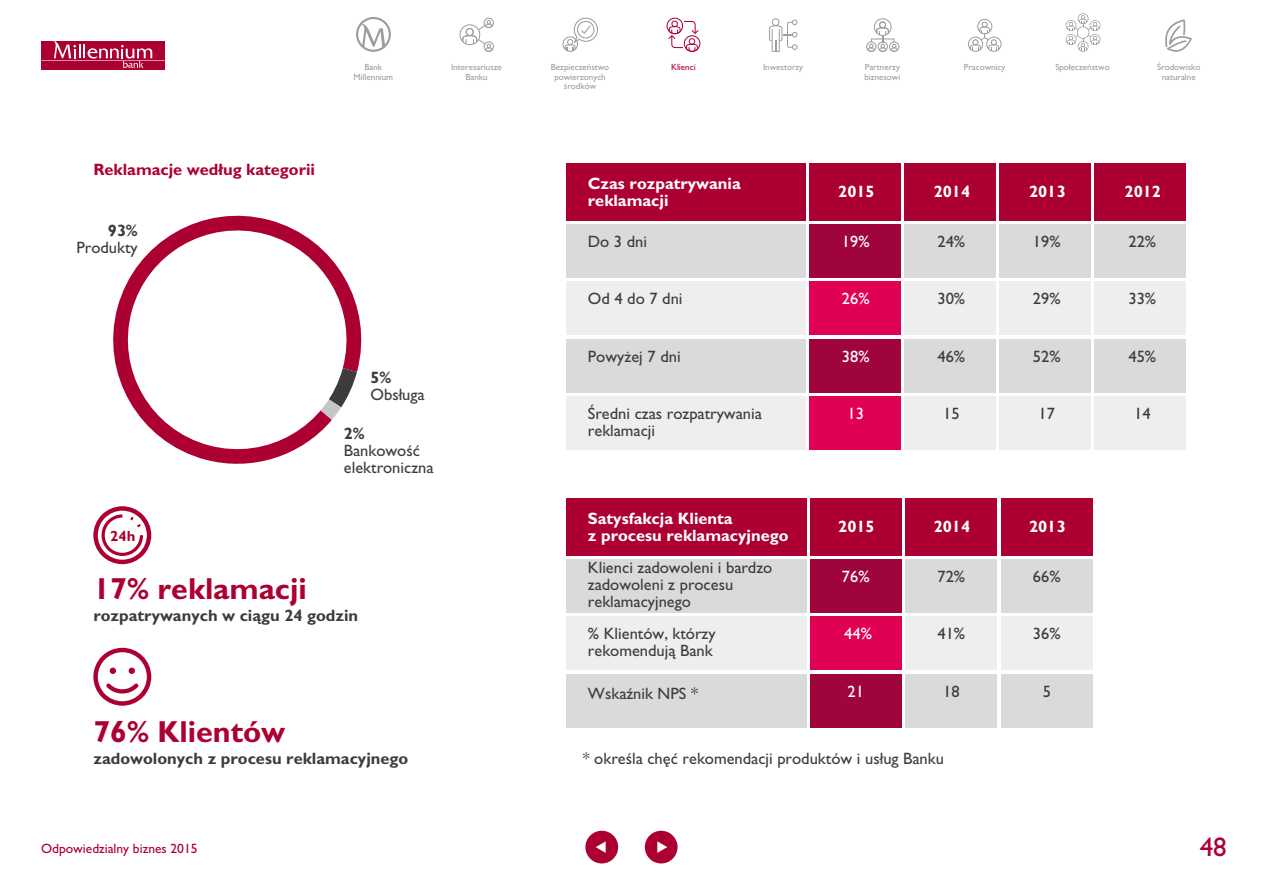
<style>
.page{position:relative;width:1263px;height:893px;background:#fff}
.page>*{position:absolute;margin:0;border:0;box-sizing:border-box;transform-origin:0 0}
.t1{font:700 30.6px "Gill Sans";color:#ac0032}
.t2{font:27px "Gill Sans";color:#ac0032}
.t3{font:16.5px/17.2px "Gill Sans";color:#3e3b3b}
.t4{font:700 16.5px/17.5px "Gill Sans";color:#fff}
.t5{font:700 16.5px "Gill Sans";color:#3e3b3b}
.t6{font:700 16.5px "Gill Sans";color:#ac0032}
.t7{font:16.5px "Gill Sans";color:#fff}
.t8{font:700 14.85px "Gill Sans";color:#ac0032}
.t9{font:13.5px "Gill Sans";color:#ac0032}
.t10{font:9px/9.4px "Gill Sans";color:#9d9d9d;text-align:center}
.t11{font:9px "Gill Sans";color:#ac0032}
</style>
<div class="page">
<div style="left:41px;top:41px;width:124px;height:29px;background:#ac0032"></div>
<svg style="left:41px;top:41px;width:124px;height:27px"></svg>
<div style="left:585px;top:831px;width:33px;height:32px;background:#ac0032;border-radius:50%"></div>
<div style="left:645px;top:831px;width:32px;height:32px;background:#ac0032;border-radius:50%"></div>
<svg style="left:657px;top:841px;width:10px;height:12px"></svg>
<svg style="left:596px;top:841px;width:10px;height:12px"></svg>
<svg style="left:666px;top:18px;width:34px;height:34px"></svg>
<svg style="left:459px;top:18px;width:35px;height:34px"></svg>
<svg style="left:356px;top:17px;width:35px;height:35px"></svg>
<svg style="left:562px;top:18px;width:36px;height:34px"></svg>
<svg style="left:769px;top:18px;width:28px;height:34px"></svg>
<svg style="left:866px;top:18px;width:33px;height:34px"></svg>
<svg style="left:968px;top:19px;width:33px;height:33px"></svg>
<svg style="left:1165px;top:19px;width:27px;height:33px"></svg>
<svg style="left:1066px;top:13px;width:34px;height:39px"></svg>
<div style="left:566px;top:559px;width:240px;height:54px;background:#dadada"></div>
<div style="left:810px;top:559px;width:92px;height:54px;background:#9f043c"></div>
<div style="left:905px;top:559px;width:92px;height:54px;background:#dadada"></div>
<div style="left:1001px;top:559px;width:92px;height:54px;background:#dadada"></div>
<div style="left:566px;top:674px;width:240px;height:53px;background:#dadada"></div>
<div style="left:810px;top:674px;width:92px;height:53px;background:#9f043c"></div>
<div style="left:905px;top:674px;width:92px;height:53px;background:#dadada"></div>
<div style="left:1001px;top:674px;width:92px;height:53px;background:#dadada"></div>
<div style="left:566px;top:617px;width:240px;height:53px;background:#eee"></div>
<div style="left:810px;top:617px;width:92px;height:53px;background:#e00155"></div>
<div style="left:905px;top:617px;width:92px;height:53px;background:#eee"></div>
<div style="left:1001px;top:617px;width:92px;height:53px;background:#eee"></div>
<div style="left:810px;top:498px;width:92px;height:57px;background:#ac0032"></div>
<div style="left:566px;top:498px;width:240px;height:57px;background:#ac0032"></div>
<div style="left:905px;top:498px;width:92px;height:57px;background:#ac0032"></div>
<div style="left:1001px;top:498px;width:92px;height:57px;background:#ac0032"></div>
<div style="left:566px;top:224px;width:239px;height:54px;background:#dadada"></div>
<div style="left:809px;top:224px;width:91px;height:54px;background:#9f043c"></div>
<div style="left:904px;top:224px;width:91px;height:54px;background:#dadada"></div>
<div style="left:999px;top:224px;width:91px;height:54px;background:#dadada"></div>
<div style="left:1094px;top:224px;width:91px;height:54px;background:#dadada"></div>
<div style="left:566px;top:339px;width:239px;height:53px;background:#dadada"></div>
<div style="left:566px;top:396px;width:239px;height:54px;background:#eee"></div>
<div style="left:809px;top:339px;width:91px;height:53px;background:#9f043c"></div>
<div style="left:904px;top:339px;width:91px;height:53px;background:#dadada"></div>
<div style="left:999px;top:339px;width:91px;height:53px;background:#dadada"></div>
<div style="left:1094px;top:339px;width:91px;height:53px;background:#dadada"></div>
<div style="left:566px;top:282px;width:239px;height:53px;background:#eee"></div>
<div style="left:809px;top:282px;width:91px;height:53px;background:#e00155"></div>
<div style="left:904px;top:282px;width:91px;height:53px;background:#eee"></div>
<div style="left:999px;top:282px;width:91px;height:53px;background:#eee"></div>
<div style="left:1094px;top:282px;width:91px;height:53px;background:#eee"></div>
<div style="left:809px;top:396px;width:91px;height:54px;background:#e00155"></div>
<div style="left:904px;top:396px;width:91px;height:54px;background:#eee"></div>
<div style="left:999px;top:396px;width:91px;height:54px;background:#eee"></div>
<div style="left:1094px;top:396px;width:91px;height:54px;background:#eee"></div>
<div style="left:809px;top:163px;width:91px;height:57px;background:#ac0032"></div>
<div style="left:566px;top:163px;width:239px;height:57px;background:#ac0032"></div>
<div style="left:904px;top:163px;width:91px;height:57px;background:#ac0032"></div>
<div style="left:999px;top:163px;width:91px;height:57px;background:#ac0032"></div>
<div style="left:1094px;top:163px;width:91px;height:57px;background:#ac0032"></div>
<svg style="left:93px;top:648px;width:58px;height:58px"></svg>
<svg style="left:93px;top:506px;width:58px;height:58px"></svg>
<svg style="left:113px;top:215px;width:249px;height:249px"></svg>
<svg style="left:116px;top:219px;width:242px;height:242px"></svg>
<p class="t6" style="left:93px;top:160px;width:223px">Reklamacje według kategorii</p>
<p class="t5" style="left:108px;top:220px;width:32px">93%</p>
<p class="t3" style="left:76px;top:239px;width:63px">Produkty</p>
<p class="t10" style="left:354px;top:62px;width:41px">Bank<br>Millennium</p>
<p class="t11" style="left:671px;top:62px;width:26px">Klienci</p>
<p class="t10" style="left:763px;top:62px;width:42px">Inwestorzy</p>
<p class="t10" style="left:864px;top:62px;width:37px;text-align:left">Partnerzy biznesowi</p>
<p class="t10" style="left:964px;top:62px;width:43px">Pracownicy</p>
<p class="t10" style="left:1055px;top:62px;width:56px">Społeczeństwo</p>
<p class="t10" style="left:1157px;top:62px;width:45px">Środowisko naturalne</p>
<p class="t10" style="left:451px;top:62px;width:52px">Interesariusze<br>Banku</p>
<p class="t10" style="left:551px;top:62px;width:60px">Bezpieczeństwo powierzonych środków</p>
<p class="t4" style="left:588px;top:174px;width:154px">Czas rozpatrywania reklamacji</p>
<p class="t4" style="left:838px;top:183px;width:38px">2015</p>
<p class="t4" style="left:934px;top:183px;width:38px">2014</p>
<p class="t4" style="left:1029px;top:183px;width:38px">2013</p>
<p class="t4" style="left:1124px;top:183px;width:38px">2012</p>
<p class="t3" style="left:588px;top:233px;width:61px">Do 3 dni</p>
<p class="t3" style="left:1128px;top:232px;width:29px">22%</p>
<p class="t3" style="left:1033px;top:232px;width:29px">19%</p>
<p class="t3" style="left:937px;top:232px;width:29px">24%</p>
<p class="t7" style="left:842px;top:231px;width:29px">19%</p>
<p class="t5" style="left:370px;top:368px;width:22px">5%</p>
<p class="t3" style="left:370px;top:386px;width:56px">Obsługa</p>
<p class="t5" style="left:344px;top:424px;width:22px">2%</p>
<p class="t3" style="left:344px;top:442px;width:91px">Bankowość elektroniczna</p>
<p class="t3" style="left:588px;top:290px;width:96px">Od 4 do 7 dni</p>
<p class="t3" style="left:588px;top:347px;width:94px">Powyżej 7 dni</p>
<p class="t3" style="left:588px;top:405px;width:175px">Średni czas rozpatrywania reklamacji</p>
<p class="t7" style="left:842px;top:289px;width:29px">26%</p>
<p class="t3" style="left:937px;top:290px;width:29px">30%</p>
<p class="t3" style="left:1033px;top:290px;width:29px">29%</p>
<p class="t3" style="left:1128px;top:290px;width:29px">33%</p>
<p class="t7" style="left:842px;top:346px;width:29px">38%</p>
<p class="t3" style="left:937px;top:347px;width:29px">46%</p>
<p class="t3" style="left:1033px;top:347px;width:29px">52%</p>
<p class="t3" style="left:1128px;top:347px;width:29px">45%</p>
<p class="t7" style="left:847px;top:404px;width:18px">13</p>
<p class="t3" style="left:943px;top:405px;width:18px">15</p>
<p class="t3" style="left:1038px;top:405px;width:18px">17</p>
<p class="t3" style="left:1134px;top:405px;width:18px">14</p>
<p class="t8" style="left:110px;top:527px;width:26px">24h</p>
<h1 class="t1" style="left:93px;top:570px;width:215px">17% reklamacji</h1>
<p class="t5" style="left:93px;top:605px;width:266px">rozpatrywanych w ciągu 24 godzin</p>
<h1 class="t1" style="left:93px;top:713px;width:193px">76% Klientów</h1>
<p class="t5" style="left:93px;top:748px;width:316px">zadowolonych z procesu reklamacyjnego</p>
<p class="t9" style="left:41px;top:841px;width:158px">Odpowiedzialny biznes 2015</p>
<p class="t4" style="left:588px;top:509px;width:202px">Satysfakcja Klienta<br>z procesu reklamacyjnego</p>
<p class="t4" style="left:838px;top:518px;width:38px">2015</p>
<p class="t4" style="left:934px;top:518px;width:38px">2014</p>
<p class="t4" style="left:1029px;top:518px;width:38px">2013</p>
<p class="t3" style="left:588px;top:559px;width:186px">Klienci zadowoleni i bardzo zadowoleni z procesu reklamacyjnego</p>
<p class="t7" style="left:842px;top:566px;width:29px">76%</p>
<p class="t3" style="left:937px;top:567px;width:29px">72%</p>
<p class="t3" style="left:1033px;top:567px;width:29px">66%</p>
<p class="t3" style="left:588px;top:625px;width:129px">% Klientów, którzy rekomendują Bank</p>
<p class="t7" style="left:844px;top:624px;width:29px">44%</p>
<p class="t3" style="left:937px;top:625px;width:29px">41%</p>
<p class="t3" style="left:1033px;top:625px;width:29px">36%</p>
<p class="t3" style="left:588px;top:685px;width:112px">Wskaźnik NPS *</p>
<p class="t7" style="left:847px;top:681px;width:18px">21</p>
<p class="t3" style="left:943px;top:682px;width:18px">18</p>
<p class="t3" style="left:1043px;top:682px;width:10px">5</p>
<p class="t3" style="left:583px;top:749px;width:363px">* określa chęć rekomendacji produktów i usług Banku</p>
<h2 class="t2" style="left:1200px;top:831px;width:28px">48</h2>
</div>
